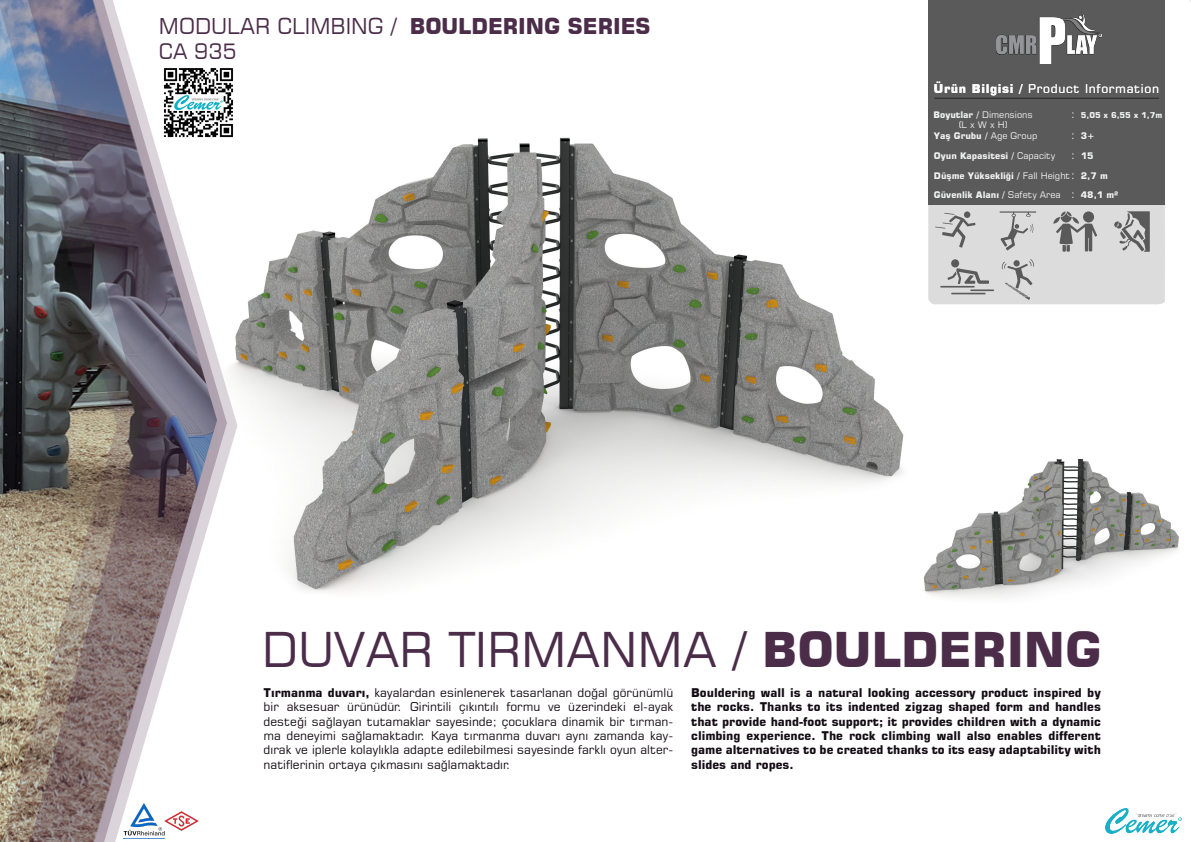
<style>
.page{position:relative;width:1191px;height:842px;background:#fff}
.page>*{position:absolute;margin:0;border:0;box-sizing:border-box;transform-origin:0 0}
.t1{font:47.8px "Square 721 BT";color:#4b2d4a}
.t2{font:21.7px "Square 721 BT";color:#4b2d4a}
.t3{font:21px "Square 721 BT";color:#4b2d4a}
.t4{font:12px/14.4px "Square 721 BT";color:#140c14;text-align:justify}
.t5{font:700 12px/14.4px "Square 721 BT";color:#140c14;text-align:justify}
.t6{font:12px "Square 721 BT";letter-spacing:.055em;color:#fff}
.t7{font:11px/21.3px "Square 721 BT";color:#f1f2f2}
.t8{font:700 9px/19.7px "Square 721 BT";color:#f1f2f2}
.t9{font:9px/10.8px "Square 721 BT";color:#f1f2f2;text-align:center}
.t10{font:700 8px "Square 721 BT";color:#f1f2f2}
.s1{font-weight:700}
.s2{font-weight:400}
</style>
<div class="page">
<img style="left:237px;top:137px;width:667px;height:455px">
<svg style="left:0;top:0;width:237px;height:842px"></svg>
<img style="left:28px;top:0;width:199px;height:842px">
<img style="left:1105px;top:808px;width:76px;height:25px">
<img style="left:123px;top:803px;width:39px;height:36px">
<img style="left:162px;top:801px;width:40px;height:40px">
<img style="left:159px;top:63px;width:80px;height:80px">
<div style="left:928px;top:0;width:236px;height:204px;background:#5a5a5a"></div>
<hr style="left:934px;top:98px;width:225px;height:1px;background:#231f20">
<img style="left:996px;top:13px;width:105px;height:51px">
<svg style="left:928px;top:204px;width:237px;height:100px;background:#cbcccb"></svg>
<img style="left:923px;top:459px;width:256px;height:139px">
<h2 class="t2" style="left:159px;top:12px;width:493px">MODULAR CLIMBING / <span class="s1">BOULDERING SERIES</span></h2>
<h3 class="t3" style="left:159px;top:38px;width:79px">CA 935</h3>
<p class="t6" style="left:934px;top:81px;width:227px"><span class="s1">Ürün Bilgisi /</span> Product Information</p>
<p class="t9" style="left:933px;top:109px;width:101px"><span class="s1">Boyutlar /</span> Dimensions (L x W x H)</p>
<p class="t7" style="left:1071px;top:103px;width:5px">: :</p>
<p class="t7" style="left:1071px;top:144px;width:5px;line-height:20.6px">: :</p>
<p class="t7" style="left:1071px;top:183px;width:5px">:</p>
<p class="t10" style="left:1081px;top:110px;width:83px">5,05 x 6,55 x 1,7m</p>
<p class="t8" style="left:1081px;top:126px;width:15px">3+<br>15</p>
<p class="t8" style="left:1081px;top:167px;width:39px;line-height:18.4px">2,7 m<br>48,1 m²</p>
<p class="t8" style="left:934px;top:126px;width:123px">Yaş Grubu / <span class="s2">Age Group<br></span>Oyun Kapasitesi / <span class="s2">Capacity</span></p>
<p class="t8" style="left:934px;top:167px;width:138px;line-height:18.4px">Düşme Yüksekliği / <span class="s2">Fall Height<br></span>Güvenlik Alanı / <span class="s2">Safety Area</span></p>
<h1 class="t1" style="left:262px;top:620px;width:841px">DUVAR TIRMANMA / <span class="s1">BOULDERING</span></h1>
<p class="t4" style="left:264px;top:685px;width:411px"><span class="s1">Tırmanma duvarı,</span> kayalardan esinlenerek tasarlanan doğal görünümlü bir aksesuar ürünüdür. Girintili çıkıntılı formu ve üzerindeki el-ayak desteği sağlayan tutamaklar sayesinde; çocuklara dinamik bir tırman&shy;ma deneyimi sağlamaktadır. Kaya tırmanma duvarı aynı zamanda kay&shy;dırak ve iplerle kolaylıkla adapte edilebilmesi sayesinde farklı oyun alter&shy;natiflerinin ortaya çıkmasını sağlamaktadır.</p>
<p class="t5" style="left:691px;top:685px;width:411px">Bouldering wall is a natural looking accessory product inspired by the rocks. Thanks to its indented zigzag shaped form and handles that provide hand-foot support; it provides children with a dynamic climbing experience. The rock climbing wall also enables different game alternatives to be created thanks to its easy adaptability with slides and ropes.</p>
</div>
